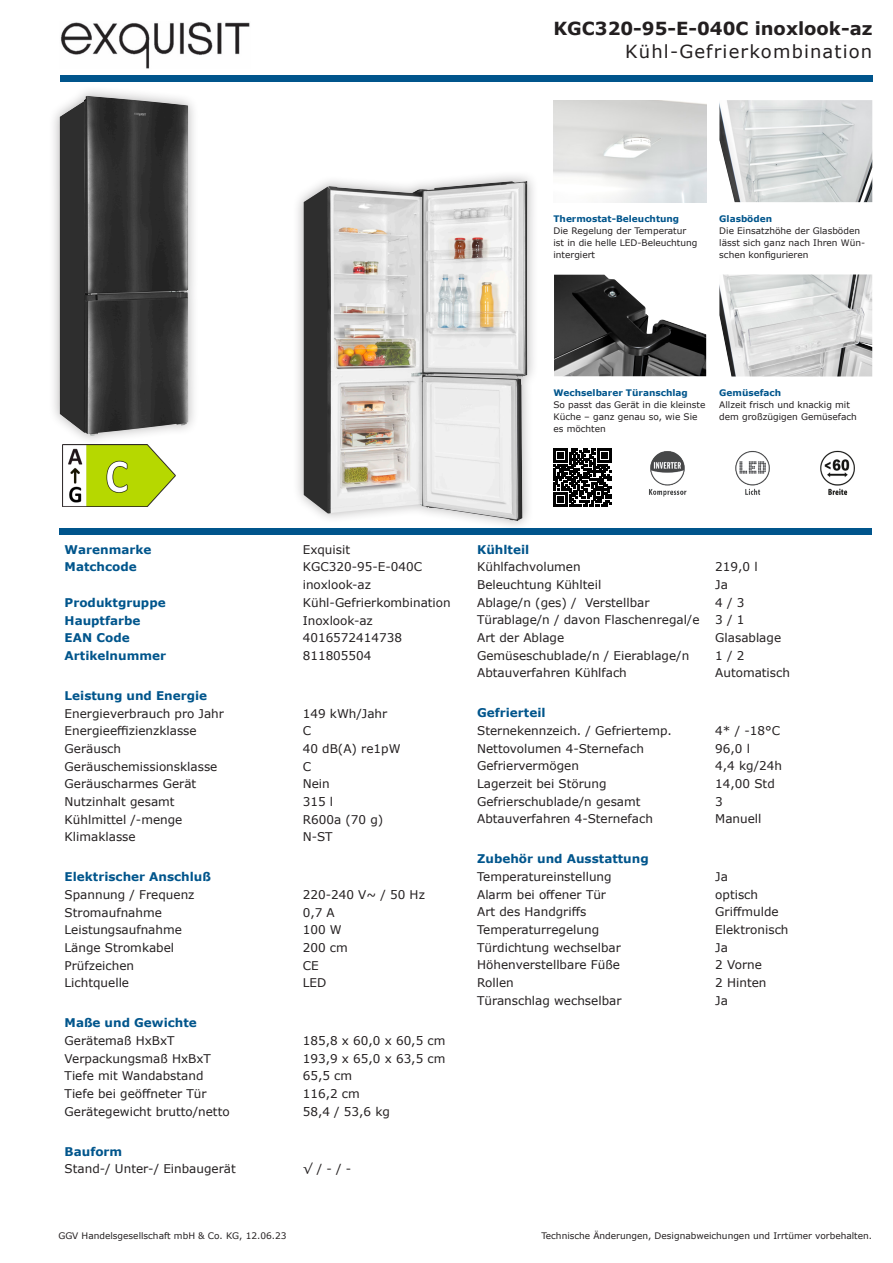
<style>
.page{position:relative;width:893px;height:1263px;background:#fff}
.page>*{position:absolute;margin:0;border:0;box-sizing:border-box;transform-origin:0 0}
.t1{font:700 18px "Verdana";color:#231f20}
.t2{font:18px "Verdana";letter-spacing:.065em;color:#231f20}
.t3{font:12px/18px "Verdana";color:#231f20}
.t4{font:700 12px "Verdana";color:#00558c}
.t5{font:9px/12px "Verdana";color:#231f20}
.t6{font:700 9px "Verdana";color:#00558c}
</style>
<div class="page">
<div style="left:48px;top:85px;width:152px;height:362px;background:#231f20;opacity:.35"></div>
<img style="left:60px;top:96px;width:128px;height:340px">
<img style="left:719px;top:274px;width:153px;height:102px">
<img style="left:554px;top:275px;width:152px;height:101px">
<img style="left:719px;top:100px;width:153px;height:102px">
<img style="left:553px;top:100px;width:153px;height:102px">
<img style="left:820px;top:450px;width:35px;height:45px">
<img style="left:735px;top:451px;width:35px;height:44px">
<img style="left:649px;top:451px;width:38px;height:46px">
<svg style="left:553px;top:449px;width:59px;height:58px"></svg>
<img style="left:60px;top:22px;width:190px;height:47px">
<div style="left:60px;top:75px;width:812px;height:6px;background:#00558c"></div>
<div style="left:60px;top:528px;width:812px;height:6px;background:#00558c"></div>
<div style="left:292px;top:170px;width:247px;height:362px;background:#231f20;opacity:.35"></div>
<img style="left:304px;top:181px;width:223px;height:340px">
<img style="left:63px;top:445px;width:112px;height:62px">
<h1 class="t1" style="left:553px;top:16px;width:321px">KGC320-95-E-040C inoxlook-az</h1>
<h1 class="t2" style="left:625px;top:39px;width:249px">Kühl-Gefrierkombination</h1>
<p class="t6" style="left:553px;top:212px;width:127px">Thermostat-Beleuchtung</p>
<p class="t5" style="left:553px;top:224px;width:146px">Die Regelung der Temperatur ist in die helle LED-Beleuchtung intergiert</p>
<p class="t6" style="left:719px;top:212px;width:54px">Glasböden</p>
<p class="t5" style="left:719px;top:224px;width:147px">Die Einsatzhöhe der Glasböden lässt sich ganz nach Ihren Wün&shy;schen konfigurieren</p>
<p class="t6" style="left:553px;top:386px;width:136px">Wechselbarer Türanschlag</p>
<p class="t5" style="left:553px;top:399px;width:153px">So passt das Gerät in die kleinste<br>Küche – ganz genau so, wie Sie es möchten</p>
<p class="t6" style="left:719px;top:386px;width:64px">Gemüsefach</p>
<p class="t5" style="left:719px;top:399px;width:139px">Allzeit frisch und knackig mit dem großzügigen Gemüsefach</p>
<p class="t4" style="left:65px;top:541px;width:88px">Warenmarke</p>
<p class="t3" style="left:303px;top:540px;width:49px">Exquisit</p>
<p class="t4" style="left:65px;top:558px;width:74px">Matchcode</p>
<p class="t3" style="left:303px;top:558px;width:121px">KGC320-95-E-040C inoxlook-az</p>
<p class="t4" style="left:65px;top:594px;width:103px">Produktgruppe</p>
<p class="t3" style="left:303px;top:593px;width:150px">Kühl-Gefrierkombination</p>
<p class="t4" style="left:65px;top:612px;width:77px">Hauptfarbe</p>
<p class="t3" style="left:303px;top:611px;width:72px">Inoxlook-az</p>
<p class="t4" style="left:65px;top:629px;width:67px">EAN Code</p>
<p class="t3" style="left:303px;top:629px;width:101px">4016572414738</p>
<p class="t4" style="left:65px;top:647px;width:103px">Artikelnummer</p>
<p class="t3" style="left:303px;top:646px;width:70px">811805504</p>
<p class="t4" style="left:65px;top:687px;width:144px">Leistung und Energie</p>
<p class="t3" style="left:65px;top:704px;width:161px">Energieverbrauch pro Jahr</p>
<p class="t3" style="left:303px;top:704px;width:86px">149 kWh/Jahr</p>
<p class="t3" style="left:65px;top:722px;width:134px">Energieeffizienzklasse</p>
<p class="t3" style="left:303px;top:722px;width:10px">C</p>
<p class="t3" style="left:65px;top:739px;width:58px">Geräusch</p>
<p class="t3" style="left:303px;top:739px;width:99px">40 dB(A) re1pW</p>
<p class="t3" style="left:65px;top:757px;width:154px">Geräuschemissionsklasse</p>
<p class="t3" style="left:303px;top:757px;width:10px">C</p>
<p class="t3" style="left:65px;top:775px;width:133px">Geräuscharmes Gerät</p>
<p class="t3" style="left:303px;top:775px;width:29px">Nein</p>
<p class="t3" style="left:65px;top:792px;width:112px">Nutzinhalt gesamt</p>
<p class="t3" style="left:303px;top:792px;width:32px">315 l</p>
<p class="t3" style="left:65px;top:810px;width:119px">Kühlmittel /-menge</p>
<p class="t3" style="left:303px;top:810px;width:82px">R600a (70 g)</p>
<p class="t3" style="left:65px;top:828px;width:73px">Klimaklasse</p>
<p class="t3" style="left:303px;top:828px;width:31px">N-ST</p>
<p class="t4" style="left:65px;top:868px;width:148px">Elektrischer Anschluß</p>
<p class="t3" style="left:65px;top:885px;width:131px">Spannung / Frequenz</p>
<p class="t3" style="left:303px;top:885px;width:124px">220-240 V~ / 50 Hz</p>
<p class="t3" style="left:65px;top:903px;width:99px">Stromaufnahme</p>
<p class="t3" style="left:303px;top:903px;width:34px">0,7 A</p>
<p class="t3" style="left:65px;top:921px;width:119px">Leistungsaufnahme</p>
<p class="t3" style="left:303px;top:921px;width:40px">100 W</p>
<p class="t3" style="left:65px;top:938px;width:111px">Länge Stromkabel</p>
<p class="t3" style="left:303px;top:938px;width:47px">200 cm</p>
<p class="t3" style="left:65px;top:956px;width:71px">Prüfzeichen</p>
<p class="t3" style="left:303px;top:956px;width:17px">CE</p>
<p class="t3" style="left:65px;top:974px;width:66px">Lichtquelle</p>
<p class="t3" style="left:303px;top:974px;width:25px">LED</p>
<p class="t4" style="left:65px;top:1014px;width:134px">Maße und Gewichte</p>
<p class="t3" style="left:65px;top:1031px;width:112px">Gerätemaß HxBxT</p>
<p class="t3" style="left:303px;top:1031px;width:144px">185,8 x 60,0 x 60,5 cm</p>
<p class="t3" style="left:65px;top:1049px;width:148px">Verpackungsmaß HxBxT</p>
<p class="t3" style="left:303px;top:1049px;width:144px">193,9 x 65,0 x 63,5 cm</p>
<p class="t3" style="left:65px;top:1067px;width:140px">Tiefe mit Wandabstand</p>
<p class="t3" style="left:303px;top:1067px;width:51px">65,5 cm</p>
<p class="t3" style="left:65px;top:1084px;width:144px">Tiefe bei geöffneter Tür</p>
<p class="t3" style="left:303px;top:1084px;width:59px">116,2 cm</p>
<p class="t3" style="left:65px;top:1102px;width:167px">Gerätegewicht brutto/netto</p>
<p class="t3" style="left:303px;top:1102px;width:89px">58,4 / 53,6 kg</p>
<p class="t4" style="left:65px;top:1143px;width:59px">Bauform</p>
<p class="t3" style="left:65px;top:1160px;width:173px">Stand-/ Unter-/ Einbaugerät</p>
<p class="t3" style="left:303px;top:1160px;width:50px">√ / - / -</p>
<p class="t4" style="left:477px;top:541px;width:54px">Kühlteil</p>
<p class="t3" style="left:477px;top:558px;width:105px">Kühlfachvolumen</p>
<p class="t3" style="left:715px;top:558px;width:44px">219,0 l</p>
<p class="t3" style="left:477px;top:575px;width:126px">Beleuchtung Kühlteil</p>
<p class="t3" style="left:715px;top:575px;width:14px">Ja</p>
<p class="t3" style="left:477px;top:593px;width:174px">Ablage/n (ges) / Verstellbar</p>
<p class="t3" style="left:715px;top:593px;width:31px">4 / 3</p>
<p class="t3" style="left:477px;top:611px;width:224px">Türablage/n / davon Flaschenregal/e</p>
<p class="t3" style="left:715px;top:611px;width:31px">3 / 1</p>
<p class="t3" style="left:477px;top:628px;width:89px">Art der Ablage</p>
<p class="t3" style="left:715px;top:628px;width:67px">Glasablage</p>
<p class="t3" style="left:477px;top:646px;width:214px">Gemüseschublade/n / Eierablage/n</p>
<p class="t3" style="left:715px;top:646px;width:31px">1 / 2</p>
<p class="t3" style="left:477px;top:664px;width:151px">Abtauverfahren Kühlfach</p>
<p class="t3" style="left:715px;top:664px;width:76px">Automatisch</p>
<p class="t4" style="left:477px;top:704px;width:70px">Gefrierteil</p>
<p class="t3" style="left:477px;top:721px;width:196px">Sternekennzeich. / Gefriertemp.</p>
<p class="t3" style="left:715px;top:721px;width:66px">4* / -18°C</p>
<p class="t3" style="left:477px;top:739px;width:168px">Nettovolumen 4-Sternefach</p>
<p class="t3" style="left:715px;top:739px;width:36px">96,0 l</p>
<p class="t3" style="left:477px;top:757px;width:103px">Gefriervermögen</p>
<p class="t3" style="left:715px;top:757px;width:68px">4,4 kg/24h</p>
<p class="t3" style="left:477px;top:774px;width:131px">Lagerzeit bei Störung</p>
<p class="t3" style="left:715px;top:774px;width:61px">14,00 Std</p>
<p class="t3" style="left:477px;top:792px;width:165px">Gefrierschublade/n gesamt</p>
<p class="t3" style="left:715px;top:792px;width:9px">3</p>
<p class="t3" style="left:477px;top:810px;width:177px">Abtauverfahren 4-Sternefach</p>
<p class="t3" style="left:715px;top:810px;width:48px">Manuell</p>
<p class="t4" style="left:477px;top:850px;width:173px">Zubehör und Ausstattung</p>
<p class="t3" style="left:477px;top:867px;width:136px">Temperatureinstellung</p>
<p class="t3" style="left:715px;top:867px;width:14px">Ja</p>
<p class="t3" style="left:477px;top:885px;width:130px">Alarm bei offener Tür</p>
<p class="t3" style="left:715px;top:885px;width:44px">optisch</p>
<p class="t3" style="left:477px;top:903px;width:111px">Art des Handgriffs</p>
<p class="t3" style="left:715px;top:903px;width:65px">Griffmulde</p>
<p class="t3" style="left:477px;top:920px;width:123px">Temperaturregelung</p>
<p class="t3" style="left:715px;top:920px;width:75px">Elektronisch</p>
<p class="t3" style="left:477px;top:938px;width:145px">Türdichtung wechselbar</p>
<p class="t3" style="left:715px;top:938px;width:14px">Ja</p>
<p class="t3" style="left:477px;top:956px;width:144px">Höhenverstellbare Füße</p>
<p class="t3" style="left:715px;top:956px;width:48px">2 Vorne</p>
<p class="t3" style="left:477px;top:974px;width:38px">Rollen</p>
<p class="t3" style="left:715px;top:974px;width:53px">2 Hinten</p>
<p class="t3" style="left:477px;top:991px;width:146px">Türanschlag wechselbar</p>
<p class="t3" style="left:715px;top:991px;width:14px">Ja</p>
<p class="t5" style="left:58px;top:1230px;width:230px">GGV Handelsgesellschaft mbH &amp; Co. KG, 12.06.23</p>
<p class="t5" style="left:541px;top:1230px;width:332px">Technische Änderungen, Designabweichungen und Irrtümer vorbehalten.</p>
</div>
